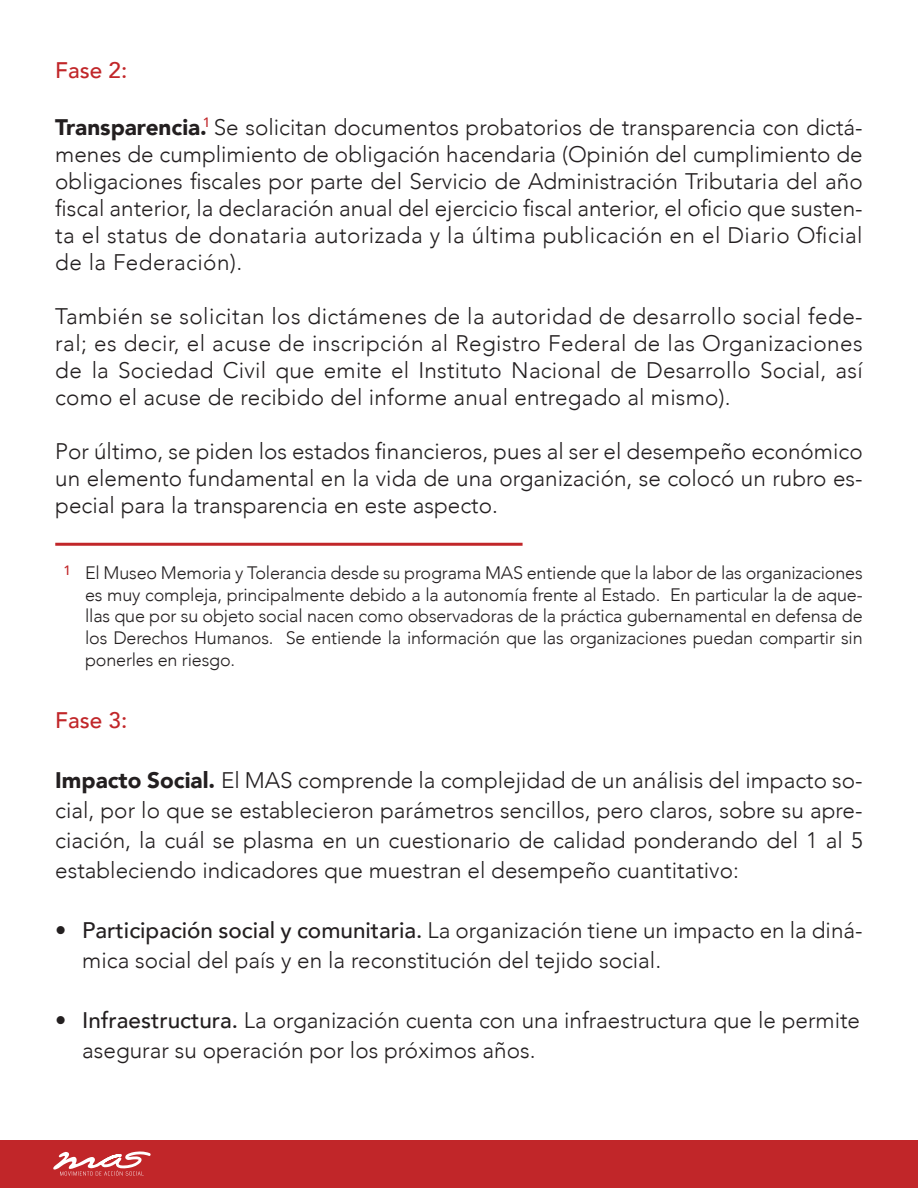
<style>
.page{position:relative;width:918px;height:1188px;background:#fff}
.page>*{position:absolute;margin:0;border:0;box-sizing:border-box;transform-origin:0 0}
.t1{font:300 22.5px/27px "Avenir";color:#231f20;text-align:justify}
.t2{font:500 22.5px "Avenir";color:#c12629}
.t3{font:300 18px/21.6px "Avenir";letter-spacing:-.01em;color:#231f20;text-align:justify}
.t4{font:500 13.5px "Avenir";color:#c12629}
.s1{font-weight:900}
.s2{font-weight:500}
</style>
<div class="page">
<div style="left:0;top:1140px;width:918px;height:48px;background:#c12629"></div>
<svg style="left:53px;top:1151px;width:98px;height:25px"></svg>
<hr style="left:55px;top:543px;width:468px;height:3px;background:#c12629">
<p class="t2" style="left:55px;top:50px;width:74px">Fase 2:</p>
<p class="t1" style="left:55px;top:114px;width:809px"><span class="s1">Transparencia.</span> Se solicitan documentos probatorios de transparencia con dictá&shy;menes de cumplimiento de obligación hacendaria (Opinión del cumplimiento de obligaciones fiscales por parte del Servicio de Administración Tributaria del año fiscal anterior, la declaración anual del ejercicio fiscal anterior, el oficio que susten&shy;ta el status de donataria autorizada y la última publicación en el Diario Oficial de la Federación).</p>
<p class="t1" style="left:55px;top:303px;width:809px">También se solicitan los dictámenes de la autoridad de desarrollo social fede&shy;ral; es decir, el acuse de inscripción al Registro Federal de las Organizaciones de la Sociedad Civil que emite el Instituto Nacional de Desarrollo Social, así como el acuse de recibido del informe anual entregado al mismo).</p>
<p class="t1" style="left:55px;top:438px;width:809px">Por último, se piden los estados financieros, pues al ser el desempeño económico un elemento fundamental en la vida de una organización, se colocó un rubro es&shy;pecial para la transparencia en este aspecto.</p>
<p class="t4" style="left:203px;top:111px;width:9px">1</p>
<p class="t4" style="left:63px;top:558px;width:9px">1</p>
<p class="t3" style="left:85px;top:562px;width:779px">El Museo Memoria y Tolerancia desde su programa MAS entiende que la labor de las organizaciones es muy compleja, principalmente debido a la autonomía frente al Estado. En particular la de aque&shy;llas que por su objeto social nacen como observadoras de la práctica gubernamental en defensa de los Derechos Humanos. Se entiende la información que las organizaciones puedan compartir sin ponerles en riesgo.</p>
<p class="t2" style="left:55px;top:701px;width:74px">Fase 3:</p>
<p class="t1" style="left:55px;top:766px;width:809px;line-height:30px"><span class="s1">Impacto Social.</span> El MAS comprende la complejidad de un análisis del impacto so&shy;cial, por lo que se establecieron parámetros sencillos, pero claros, sobre su apre&shy;ciación, la cuál se plasma en un cuestionario de calidad ponderando del 1 al 5 estableciendo indicadores que muestran el desempeño cuantitativo:</p>
<p class="t1" style="left:82px;top:916px;width:782px;line-height:30px;text-indent:-27px"><span class="s2">• Participación social y comunitaria.</span> La organización tiene un impacto en la diná&shy;mica social del país y en la reconstitución del tejido social.</p>
<p class="t1" style="left:82px;top:1006px;width:779px;line-height:30px;text-indent:-27px"><span class="s2">• Infraestructura.</span> La organización cuenta con una infraestructura que le permite asegurar su operación por los próximos años.</p>
</div>
